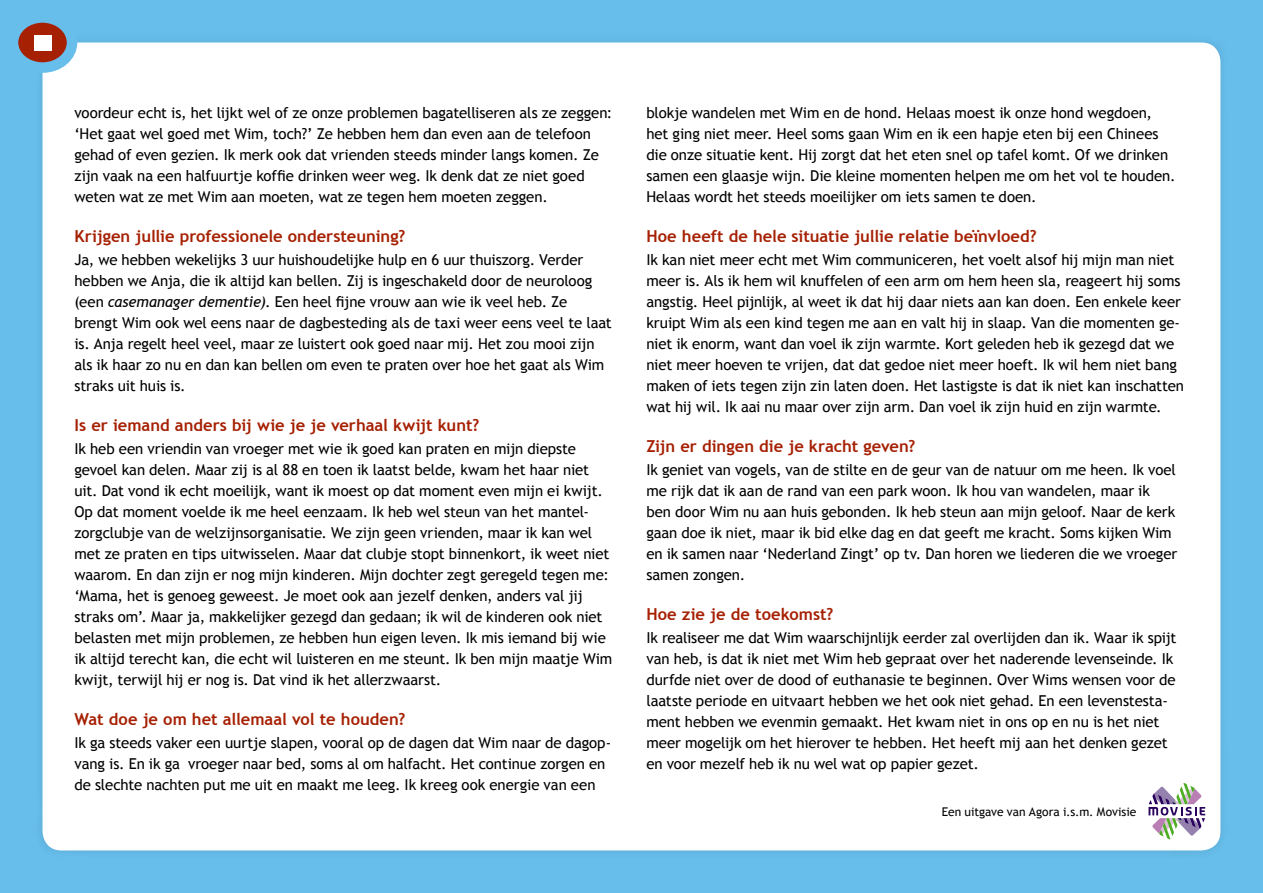
<style>
.page{position:relative;width:1263px;height:893px;background:#67beeb}
.page>*{position:absolute;margin:0;border:0;box-sizing:border-box;transform-origin:0 0}
.t1{font:700 16.5px "Trebuchet MS";color:#a62003}
.t2{font:15px/21px "Trebuchet MS";letter-spacing:-.005em;color:#000}
.t3{font:12px "Trebuchet MS";color:#000}
.s1{font-style:italic}
</style>
<div class="page">
<div style="left:33px;top:33px;width:1197px;height:826px;background:#000;opacity:.1"></div>
<div style="left:43px;top:43px;width:1177px;height:807px;background:#fff"></div>
<svg style="left:1148px;top:783px;width:57px;height:56px;background:#c4c0ca"></svg>
<svg style="left:13px;top:17px;width:59px;height:51px;fill:#a62003"></svg>
<div style="left:8px;top:12px;width:69px;height:61px;border:10px solid #67beeb;border-radius:50%"></div>
<div style="left:34px;top:35px;width:17px;height:15px;background:#fff"></div>
<p class="t2" style="left:74px;top:102px;width:540px">voordeur echt is, het lijkt wel of ze onze problemen bagatelliseren als ze zeggen: ‘Het gaat wel goed met Wim, toch?’ Ze hebben hem dan even aan de telefoon gehad of even gezien. Ik merk ook dat vrienden steeds minder langs komen. Ze zijn vaak na een halfuurtje koffie drinken weer weg. Ik denk dat ze niet goed weten wat ze met Wim aan moeten, wat ze tegen hem moeten zeggen.</p>
<p class="t1" style="left:74px;top:226px;width:333px">Krijgen jullie professionele ondersteuning?</p>
<p class="t2" style="left:74px;top:249px;width:539px">Ja, we hebben wekelijks 3 uur huishoudelijke hulp en 6 uur thuiszorg. Verder hebben we Anja, die ik altijd kan bellen. Zij is ingeschakeld door de neuroloog (een <span class="s1">casemanager dementie)</span>. Een heel fijne vrouw aan wie ik veel heb. Ze brengt Wim ook wel eens naar de dagbesteding als de taxi weer eens veel te laat is. Anja regelt heel veel, maar ze luistert ook goed naar mij. Het zou mooi zijn als ik haar zo nu en dan kan bellen om even te praten over hoe het gaat als Wim straks uit huis is.</p>
<p class="t1" style="left:74px;top:415px;width:406px">Is er iemand anders bij wie je je verhaal kwijt kunt?</p>
<p class="t2" style="left:74px;top:438px;width:539px">Ik heb een vriendin van vroeger met wie ik goed kan praten en mijn diepste gevoel kan delen. Maar zij is al 88 en toen ik laatst belde, kwam het haar niet uit. Dat vond ik echt moeilijk, want ik moest op dat moment even mijn ei kwijt.<br>Op dat moment voelde ik me heel eenzaam. Ik heb wel steun van het mantel&shy;zorgclubje van de welzijnsorganisatie. We zijn geen vrienden, maar ik kan wel met ze praten en tips uitwisselen. Maar dat clubje stopt binnenkort, ik weet niet waarom. En dan zijn er nog mijn kinderen. Mijn dochter zegt geregeld tegen me: ‘Mama, het is genoeg geweest. Je moet ook aan jezelf denken, anders val jij straks om’. Maar ja, makkelijker gezegd dan gedaan; ik wil de kinderen ook niet belasten met mijn problemen, ze hebben hun eigen leven. Ik mis iemand bij wie ik altijd terecht kan, die echt wil luisteren en me steunt. Ik ben mijn maatje Wim kwijt, terwijl hij er nog is. Dat vind ik het allerzwaarst.</p>
<p class="t1" style="left:74px;top:709px;width:333px">Wat doe je om het allemaal vol te houden?</p>
<p class="t2" style="left:74px;top:732px;width:538px">Ik ga steeds vaker een uurtje slapen, vooral op de dagen dat Wim naar de dagop&shy;vang is. En ik ga vroeger naar bed, soms al om halfacht. Het continue zorgen en de slechte nachten put me uit en maakt me leeg. Ik kreeg ook energie van een</p>
<p class="t2" style="left:646px;top:102px;width:531px">blokje wandelen met Wim en de hond. Helaas moest ik onze hond wegdoen, het ging niet meer. Heel soms gaan Wim en ik een hapje eten bij een Chinees die onze situatie kent. Hij zorgt dat het eten snel op tafel komt. Of we drinken samen een glaasje wijn. Die kleine momenten helpen me om het vol te houden.<br>Helaas wordt het steeds moeilijker om iets samen te doen.</p>
<p class="t1" style="left:646px;top:226px;width:392px">Hoe heeft de hele situatie jullie relatie beïnvloed?</p>
<p class="t2" style="left:646px;top:249px;width:539px">Ik kan niet meer echt met Wim communiceren, het voelt alsof hij mijn man niet meer is. Als ik hem wil knuffelen of een arm om hem heen sla, reageert hij soms angstig. Heel pijnlijk, al weet ik dat hij daar niets aan kan doen. Een enkele keer kruipt Wim als een kind tegen me aan en valt hij in slaap. Van die momenten ge&shy;niet ik enorm, want dan voel ik zijn warmte. Kort geleden heb ik gezegd dat we niet meer hoeven te vrijen, dat dat gedoe niet meer hoeft. Ik wil hem niet bang maken of iets tegen zijn zin laten doen. Het lastigste is dat ik niet kan inschatten wat hij wil. Ik aai nu maar over zijn arm. Dan voel ik zijn huid en zijn warmte.</p>
<p class="t1" style="left:646px;top:436px;width:271px">Zijn er dingen die je kracht geven?</p>
<p class="t2" style="left:646px;top:459px;width:532px">Ik geniet van vogels, van de stilte en de geur van de natuur om me heen. Ik voel me rijk dat ik aan de rand van een park woon. Ik hou van wandelen, maar ik ben door Wim nu aan huis gebonden. Ik heb steun aan mijn geloof. Naar de kerk gaan doe ik niet, maar ik bid elke dag en dat geeft me kracht. Soms kijken Wim en ik samen naar ‘Nederland Zingt’ op tv. Dan horen we liederen die we vroeger samen zongen.</p>
<p class="t1" style="left:646px;top:604px;width:189px">Hoe zie je de toekomst?</p>
<p class="t2" style="left:646px;top:627px;width:532px">Ik realiseer me dat Wim waarschijnlijk eerder zal overlijden dan ik. Waar ik spijt van heb, is dat ik niet met Wim heb gepraat over het naderende levenseinde. Ik durfde niet over de dood of euthanasie te beginnen. Over Wims wensen voor de laatste periode en uitvaart hebben we het ook niet gehad. En een levenstesta&shy;ment hebben we evenmin gemaakt. Het kwam niet in ons op en nu is het niet meer mogelijk om het hierover te hebben. Het heeft mij aan het denken gezet en voor mezelf heb ik nu wel wat op papier gezet.</p>
<p class="t3" style="left:942px;top:804px;width:196px">Een uitgave van Agora i.s.m. Movisie</p>
</div>
